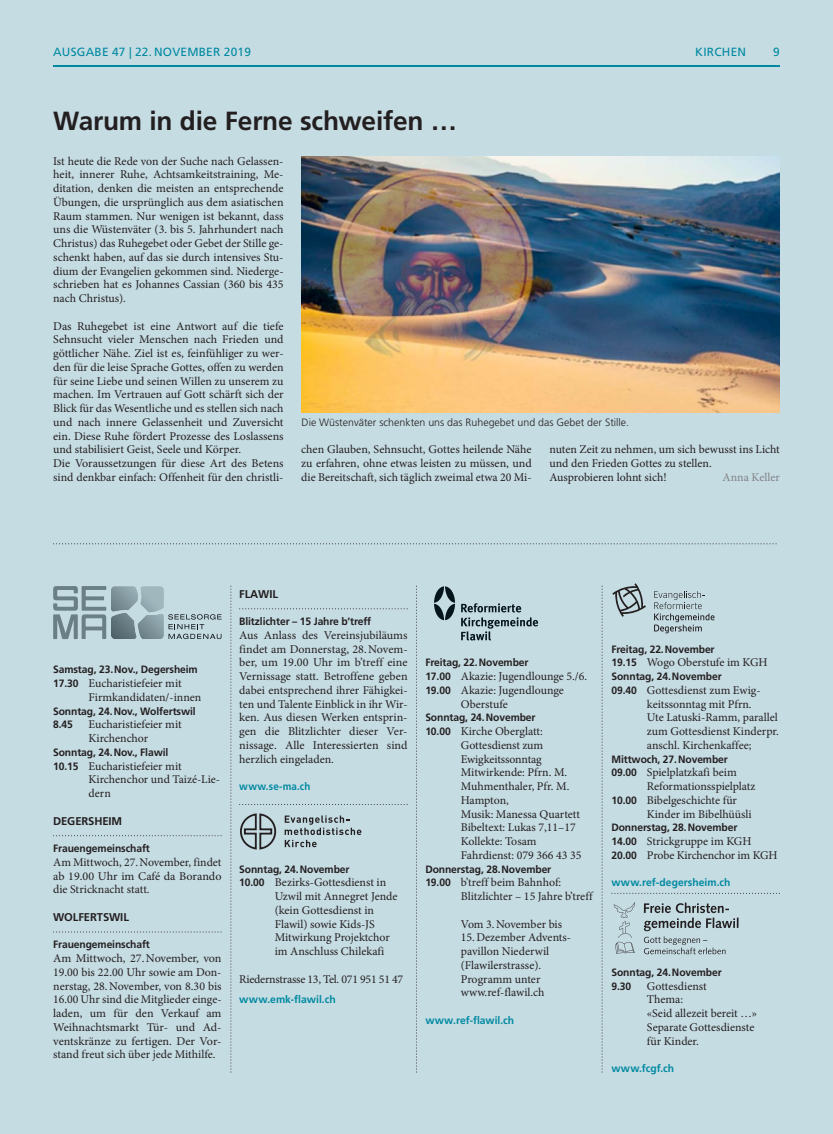
<style>
.page{position:relative;width:833px;height:1134px;background:#c6dce3}
.page>*{position:absolute;margin:0;border:0;box-sizing:border-box;transform-origin:0 0}
.t1{font:700 26.25px "Frutiger LT Std";letter-spacing:-.005em;color:#231f20}
.t2{font:11.88px/13.8px "Minion Pro";color:#231f20}
.t3{font:11.88px "Frutiger LT Std";letter-spacing:.02em;color:#0089a1}
.t4{font:11.88px "Minion Pro";letter-spacing:-.02em;color:#231f20}
.t5{font:11.88px "Minion Pro";color:#808285}
.t6{font:700 11.25px "Frutiger LT Std";letter-spacing:-.01em;color:#231f20}
.t7{font:700 10.62px/13.8px "Frutiger LT Std";letter-spacing:-.01em;color:#231f20}
.t8{font:700 10.62px "Frutiger LT Std";letter-spacing:.005em;color:#0089a1}
.t9{font:300 10.62px "Frutiger LT Std";color:#231f20}
.t10{font:700 10.62px "Frutiger LT Std";letter-spacing:.005em;color:#0089a1;scale:.92 1}
.s1{font-family:"Frutiger LT Std";font-weight:700;font-size:10.62px}
</style>
<div class="page">
<hr style="left:53px;top:65px;width:727px;height:1px;background:#0089a1">
<svg style="left:230px;top:586px;width:1px;height:486px"></svg>
<svg style="left:416px;top:586px;width:1px;height:486px"></svg>
<svg style="left:601px;top:586px;width:1px;height:486px"></svg>
<svg style="left:53px;top:543px;width:723px;height:1px"></svg>
<img style="left:301px;top:157px;width:479px;height:255px">
<svg style="left:53px;top:835px;width:168px;height:1px"></svg>
<svg style="left:53px;top:931px;width:168px;height:1px"></svg>
<svg style="left:239px;top:608px;width:168px;height:1px"></svg>
<svg style="left:239px;top:804px;width:168px;height:1px"></svg>
<svg style="left:611px;top:893px;width:169px;height:1px"></svg>
<svg style="left:461px;top:603px;width:77px;height:38px"></svg>
<svg style="left:434px;top:586px;width:21px;height:34px"></svg>
<svg style="left:285px;top:815px;width:76px;height:32px"></svg>
<svg style="left:240px;top:813px;width:37px;height:37px"></svg>
<svg style="left:614px;top:902px;width:21px;height:52px"></svg>
<svg style="left:644px;top:902px;width:94px;height:52px"></svg>
<svg style="left:53px;top:586px;width:53px;height:53px"></svg>
<svg style="left:168px;top:614px;width:53px;height:25px"></svg>
<img style="left:111px;top:586px;width:53px;height:53px">
<svg style="left:654px;top:591px;width:60px;height:42px"></svg>
<svg style="left:612px;top:583px;width:34px;height:34px"></svg>
<p class="t3" style="left:53px;top:46px;width:199px">AUSGABE 47 | 22. NOVEMBER 2019</p>
<p class="t3" style="left:695px;top:46px;width:52px">KIRCHEN</p>
<p class="t3" style="left:773px;top:46px;width:8px">9</p>
<h1 class="t1" style="left:53px;top:108px;width:405px">Warum in die Ferne schweifen …</h1>
<p class="t2" style="left:53px;top:155px;width:232px;text-align:justify">Ist heute die Rede von der Suche nach Gelassen&shy;heit, innerer Ruhe, Achtsamkeitstraining, Me&shy;ditation, denken die meisten an entsprechende Übungen, die ursprünglich aus dem asiatischen Raum stammen. Nur wenigen ist bekannt, dass uns die Wüstenväter (3. bis 5. Jahrhundert nach Christus) das Ruhegebet oder Gebet der Stille ge&shy;schenkt haben, auf das sie durch intensives Stu&shy;dium der Evangelien gekommen sind. Niederge&shy;schrieben hat es Johannes Cassian (360 bis 435 nach Christus).</p>
<p class="t2" style="left:53px;top:320px;width:232px">Das Ruhegebet ist eine Antwort auf die tiefe Sehnsucht vieler Menschen nach Frieden und göttlicher Nähe. Ziel ist es, feinfühliger zu wer&shy;den für die leise Sprache Gottes, offen zu werden für seine Liebe und seinen Willen zu unserem zu machen. Im Vertrauen auf Gott schärft sich der Blick für das Wesentliche und es stellen sich nach und nach innere Gelassenheit und Zuversicht ein. Diese Ruhe fördert Prozesse des Loslassens und stabilisiert Geist, Seele und Körper.<br>Die Voraussetzungen für diese Art des Betens sind denkbar einfach: Offenheit für den christli-</p>
<p class="t9" style="left:301px;top:417px;width:329px">Die Wüstenväter schenkten uns das Ruhegebet und das Gebet der Stille.</p>
<p class="t2" style="left:301px;top:444px;width:232px;text-align:justify">chen Glauben, Sehnsucht, Gottes heilende Nähe zu erfahren, ohne etwas leisten zu müssen, und die Bereitschaft, sich täglich zweimal etwa 20 Mi-</p>
<p class="t2" style="left:549px;top:444px;width:232px">nuten Zeit zu nehmen, um sich bewusst ins Licht und den Frieden Gottes zu stellen.<br>Ausprobieren lohnt sich!</p>
<p class="t5" style="left:722px;top:472px;width:59px">Anna Keller</p>
<p class="t7" style="left:53px;top:663px;width:146px">Samstag, 23. Nov., Degersheim</p>
<p class="t2" style="left:89px;top:677px;width:114px;text-indent:-35px"><span class="s1">17.30</span> Eucharistiefeier mit<br>Firmkandidaten/-innen</p>
<p class="t7" style="left:53px;top:704px;width:144px">Sonntag, 24. Nov., Wolfertswil<br>8.45</p>
<p class="t2" style="left:89px;top:719px;width:95px">Eucharistiefeier mit<br>Kirchenchor</p>
<p class="t7" style="left:53px;top:746px;width:117px">Sonntag, 24. Nov., Flawil</p>
<p class="t2" style="left:89px;top:760px;width:133px;text-indent:-35px"><span class="s1">10.15</span> Eucharistiefeier mit<br>Kirchenchor und Taizé-Lie&shy;dern</p>
<p class="t6" style="left:53px;top:815px;width:70px">DEGERSHEIM</p>
<p class="t7" style="left:53px;top:842px;width:98px">Frauengemeinschaft</p>
<p class="t2" style="left:53px;top:856px;width:170px;text-align:justify">Am Mittwoch, 27. November, findet ab 19.00 Uhr im Café da Borando die Stricknacht statt.</p>
<p class="t6" style="left:53px;top:911px;width:77px">WOLFERTSWIL</p>
<p class="t7" style="left:53px;top:938px;width:98px">Frauengemeinschaft</p>
<p class="t2" style="left:53px;top:952px;width:170px;text-align:justify">Am Mittwoch, 27. November, von 19.00 bis 22.00 Uhr sowie am Don&shy;nerstag, 28. November, von 8.30 bis 16.00 Uhr sind die Mitglieder einge&shy;laden, um für den Verkauf am Weihnachtsmarkt Tür- und Ad&shy;ventskränze zu fertigen. Der Vor&shy;stand freut sich über jede Mithilfe.</p>
<p class="t6" style="left:239px;top:588px;width:40px">FLAWIL</p>
<p class="t7" style="left:239px;top:615px;width:133px">Blitzlichter – 15 Jahre b’treff</p>
<p class="t2" style="left:239px;top:629px;width:170px;text-align:justify">Aus Anlass des Vereinsjubiläums findet am Donnerstag, 28. Novem&shy;ber, um 19.00 Uhr im b’treff eine Vernissage statt. Betroffene geben dabei entsprechend ihrer Fähigkei&shy;ten und Talente Einblick in ihr Wir&shy;ken. Aus diesen Werken entsprin&shy;gen die Blitzlichter dieser Ver&shy;nissage. Alle Interessierten sind herzlich eingeladen.</p>
<p class="t10" style="left:239px;top:781px;width:79px">www.se-ma.ch</p>
<p class="t7" style="left:239px;top:863px;width:112px">Sonntag, 24. November</p>
<p class="t2" style="left:275px;top:877px;width:124px;text-indent:-35px"><span class="s1">10.00</span> Bezirks-Gottesdienst in<br>Uzwil mit Annegret Jende (kein Gottesdienst in<br>Flawil) sowie Kids-JS<br>Mitwirkung Projektchor im Anschluss Chilekafi</p>
<p class="t4" style="left:239px;top:974px;width:165px">Riedernstrasse 13, Tel. 071 951 51 47</p>
<p class="t8" style="left:239px;top:994px;width:98px">www.emk-flawil.ch</p>
<p class="t7" style="left:425px;top:656px;width:105px">Freitag, 22. November</p>
<p class="t2" style="left:425px;top:670px;width:163px"><span class="s1">17.00</span> Akazie: Jugendlounge 5./6.</p>
<p class="t2" style="left:425px;top:684px;width:140px"><span class="s1">19.00</span> Akazie: Jugendlounge</p>
<p class="t2" style="left:461px;top:698px;width:48px">Oberstufe</p>
<p class="t7" style="left:425px;top:711px;width:112px">Sonntag, 24. November</p>
<p class="t2" style="left:461px;top:725px;width:122px;text-indent:-35px"><span class="s1">10.00</span> Kirche Oberglatt:<br>Gottesdienst zum<br>Ewigkeitssonntag<br>Mitwirkende: Pfrn. M.<br>Muhmenthaler, Pfr. M.<br>Hampton,<br>Musik: Manessa Quartett<br>Bibeltext: Lukas 7,11–17<br>Kollekte: Tosam<br>Fahrdienst: 079 366 43 35</p>
<p class="t7" style="left:425px;top:863px;width:127px">Donnerstag, 28. November</p>
<p class="t2" style="left:461px;top:877px;width:133px;text-indent:-35px"><span class="s1">19.00</span> b’treff beim Bahnhof:<br>Blitzlichter – 15 Jahre b’treff</p>
<p class="t2" style="left:461px;top:918px;width:103px">Vom 3. November bis</p>
<p class="t2" style="left:461px;top:932px;width:112px">15. Dezember Advents&shy;pavillon Niederwil (Flawilerstrasse).<br>Programm unter www.ref-flawil.ch</p>
<p class="t8" style="left:425px;top:1015px;width:90px">www.ref-flawil.ch</p>
<p class="t7" style="left:611px;top:643px;width:105px">Freitag, 22. November</p>
<p class="t2" style="left:611px;top:657px;width:158px"><span class="s1">19.15</span> Wogo Oberstufe im KGH</p>
<p class="t7" style="left:611px;top:670px;width:112px">Sonntag, 24. November</p>
<p class="t2" style="left:647px;top:684px;width:133px;text-indent:-35px"><span class="s1">09.40</span> Gottesdienst zum Ewig&shy;keitssonntag mit Pfrn.<br>Ute Latuski-Ramm, parallel zum Gottesdienst Kinderpr. anschl. Kirchenkaffee;</p>
<p class="t7" style="left:611px;top:753px;width:118px">Mittwoch, 27. November</p>
<p class="t2" style="left:611px;top:767px;width:127px"><span class="s1">09.00</span> Spielplatzkafi beim</p>
<p class="t2" style="left:647px;top:780px;width:110px">Reformationsspielplatz</p>
<p class="t2" style="left:611px;top:794px;width:127px"><span class="s1">10.00</span> Bibelgeschichte für</p>
<p class="t2" style="left:647px;top:808px;width:106px">Kinder im Bibelhüüsli</p>
<p class="t7" style="left:611px;top:821px;width:127px">Donnerstag, 28. November</p>
<p class="t2" style="left:611px;top:835px;width:168px"><span class="s1">14.00</span> Strickgruppe im KGH<br><span class="s1">20.00</span> Probe Kirchenchor im KGH</p>
<p class="t8" style="left:611px;top:878px;width:120px">www.ref-degersheim.ch</p>
<p class="t7" style="left:611px;top:966px;width:112px">Sonntag, 24. November<br>9.30</p>
<p class="t2" style="left:647px;top:980px;width:112px">Gottesdienst<br>Thema:<br>«Seid allezeit bereit …»<br>Separate Gottesdienste für Kinder.</p>
<p class="t8" style="left:611px;top:1063px;width:64px">www.fcgf.ch</p>
</div>
